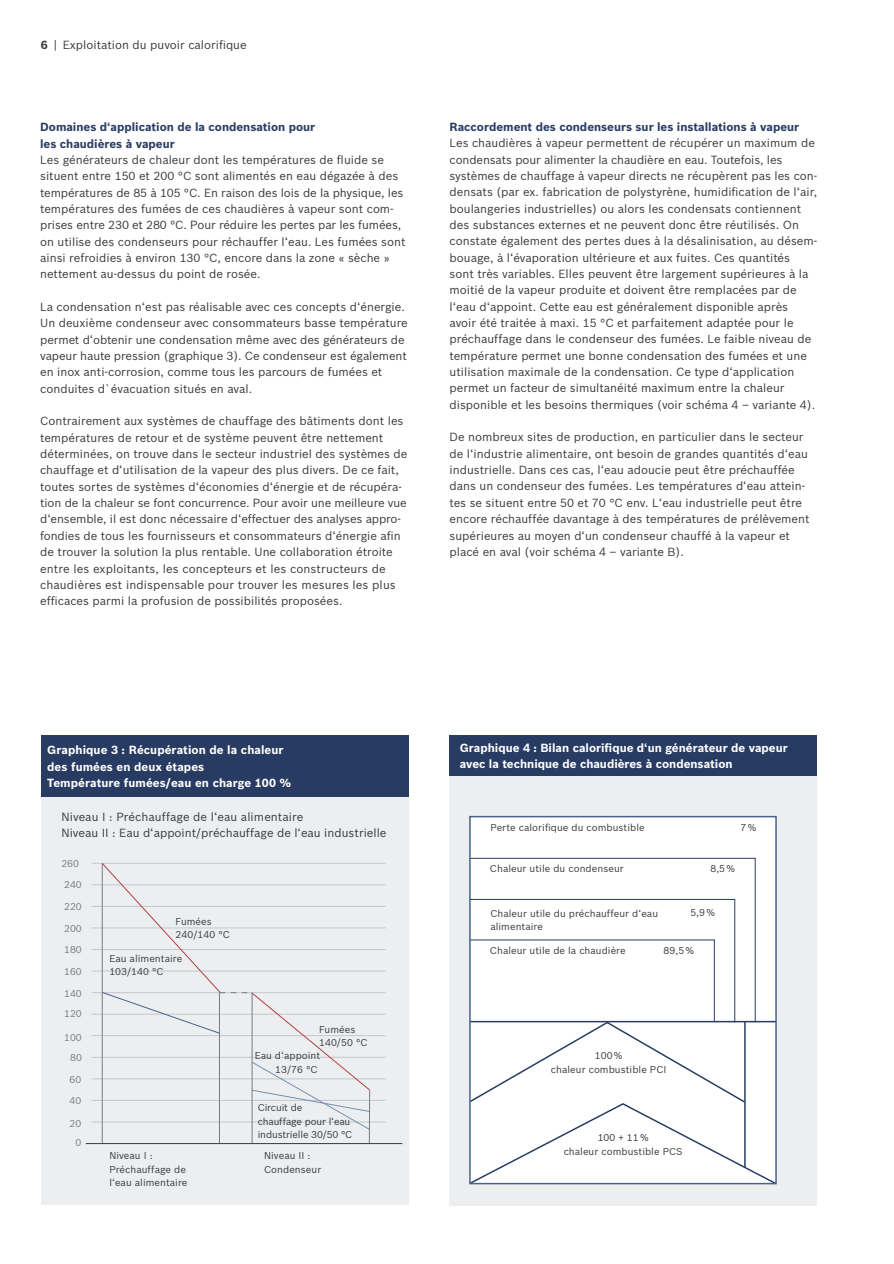
<style>
.page{position:relative;width:894px;height:1264px;background:#fff}
.page>*{position:absolute;margin:0;border:0;box-sizing:border-box;transform-origin:0 0}
.t1{font:11.55px/16.4px "Bosch Sans";color:#383a3b}
.t2{font:700 11.55px/16.4px "Bosch Sans";color:#fff}
.t3{font:700 11.55px/16.4px "Bosch Sans";color:#273b63}
.t4{font:9.75px/13.6px "Bosch Sans";letter-spacing:.005em;color:#383a3b}
.t5{font:9.75px/13.6px "Bosch Sans";letter-spacing:-.015em;color:#383a3b}
.t6{font:9.75px/21.3px "Bosch Sans";letter-spacing:.005em;color:#787b7f}
.s1{font-weight:700}
</style>
<div class="page">
<div style="left:41px;top:796px;width:367px;height:408px;background:#edeef0"></div>
<hr style="left:92px;top:1121px;width:293px;height:1px;background:#c5c7cc">
<hr style="left:92px;top:1099px;width:293px;height:1px;background:#c5c7cc">
<hr style="left:92px;top:1078px;width:293px;height:1px;background:#c5c7cc">
<hr style="left:92px;top:1056px;width:293px;height:1px;background:#c5c7cc">
<hr style="left:92px;top:1035px;width:293px;height:1px;background:#c5c7cc">
<hr style="left:92px;top:1013px;width:293px;height:1px;background:#c5c7cc">
<hr style="left:92px;top:992px;width:293px;height:1px;background:#c5c7cc">
<hr style="left:92px;top:970px;width:293px;height:1px;background:#c5c7cc">
<hr style="left:92px;top:949px;width:293px;height:1px;background:#c5c7cc">
<hr style="left:92px;top:927px;width:293px;height:1px;background:#c5c7cc">
<hr style="left:92px;top:905px;width:293px;height:1px;background:#c5c7cc">
<hr style="left:92px;top:884px;width:293px;height:1px;background:#c5c7cc">
<hr style="left:92px;top:862px;width:293px;height:1px;background:#c5c7cc">
<div style="left:41px;top:735px;width:367px;height:61px;background:#283c63"></div>
<svg style="left:101px;top:862px;width:270px;height:268px"></svg>
<hr style="left:102px;top:862px;width:1px;height:281px;background:#787b7f">
<hr style="left:219px;top:992px;width:1px;height:151px;background:#787b7f">
<hr style="left:251px;top:992px;width:1px;height:151px;background:#787b7f">
<hr style="left:369px;top:1089px;width:1px;height:54px;background:#787b7f">
<hr style="left:86px;top:1142px;width:316px;height:1px;background:#383a3b">
<div style="left:449px;top:776px;width:367px;height:428px;background:#edeef0"></div>
<div style="left:449px;top:735px;width:367px;height:41px;background:#283c63"></div>
<div style="left:469px;top:815px;width:306px;height:367px;background:#fff"></div>
<svg style="left:472px;top:857px;width:283px;height:41px"></svg>
<svg style="left:469px;top:898px;width:308px;height:287px"></svg>
<div style="left:469px;top:815px;width:307px;height:368px;border:2px solid #486389"></div>
<p class="t1" style="left:41px;top:37px;width:207px"><span class="s1">6</span> | Exploitation du puvoir calorifique</p>
<p class="t3" style="left:40px;top:120px;width:276px">Domaines d‘application de la condensation pour les chaudières à vapeur</p>
<p class="t1" style="left:40px;top:152px;width:367px">Les générateurs de chaleur dont les températures de fluide se situent entre 150 et 200 °C sont alimentés en eau dégazée à des températures de 85 à 105 °C. En raison des lois de la physique, les températures des fumées de ces chaudières à vapeur sont com&shy;prises entre 230 et 280 °C. Pour réduire les pertes par les fumées, on utilise des condenseurs pour réchauffer l‘eau. Les fumées sont ainsi refroidies à environ 130 °C, encore dans la zone « sèche » nettement au-dessus du point de rosée.</p>
<p class="t1" style="left:40px;top:299px;width:369px">La condensation n‘est pas réalisable avec ces concepts d‘énergie.<br>Un deuxième condenseur avec consommateurs basse température permet d‘obtenir une condensation même avec des générateurs de vapeur haute pression (graphique 3). Ce condenseur est également en inox anti-corrosion, comme tous les parcours de fumées et conduites d`évacuation situés en aval.</p>
<p class="t1" style="left:40px;top:413px;width:368px">Contrairement aux systèmes de chauffage des bâtiments dont les températures de retour et de système peuvent être nettement déterminées, on trouve dans le secteur industriel des systèmes de chauffage et d‘utilisation de la vapeur des plus divers. De ce fait, toutes sortes de systèmes d‘économies d‘énergie et de récupéra&shy;tion de la chaleur se font concurrence. Pour avoir une meilleure vue d‘ensemble, il est donc nécessaire d‘effectuer des analyses appro&shy;fondies de tous les fournisseurs et consommateurs d‘énergie afin de trouver la solution la plus rentable. Une collaboration étroite entre les exploitants, les concepteurs et les constructeurs de chaudières est indispensable pour trouver les mesures les plus efficaces parmi la profusion de possibilités proposées.</p>
<p class="t3" style="left:449px;top:119px;width:351px">Raccordement des condenseurs sur les installations à vapeur</p>
<p class="t1" style="left:449px;top:135px;width:369px">Les chaudières à vapeur permettent de récupérer un maximum de condensats pour alimenter la chaudière en eau. Toutefois, les systèmes de chauffage à vapeur directs ne récupèrent pas les con&shy;densats (par ex. fabrication de polystyrène, humidification de l‘air, boulangeries industrielles) ou alors les condensats contiennent des substances externes et ne peuvent donc être réutilisés. On constate également des pertes dues à la désalinisation, au désem&shy;bouage, à l‘évaporation ultérieure et aux fuites. Ces quantités<br>sont très variables. Elles peuvent être largement supérieures à la moitié de la vapeur produite et doivent être remplacées par de l‘eau d‘appoint. Cette eau est généralement disponible après avoir été traitée à maxi. 15 °C et parfaitement adaptée pour le préchauffage dans le condenseur des fumées. Le faible niveau de température permet une bonne condensation des fumées et une utilisation maximale de la condensation. Ce type d‘application permet un facteur de simultanéité maximum entre la chaleur disponible et les besoins thermiques (voir schéma 4 – variante 4).</p>
<p class="t1" style="left:449px;top:429px;width:361px">De nombreux sites de production, en particulier dans le secteur de l‘industrie alimentaire, ont besoin de grandes quantités d‘eau industrielle. Dans ces cas, l‘eau adoucie peut être préchauffée dans un condenseur des fumées. Les températures d‘eau attein&shy;tes se situent entre 50 et 70 °C env. L‘eau industrielle peut être encore réchauffée davantage à des températures de prélèvement supérieures au moyen d‘un condenseur chauffé à la vapeur et placé en aval (voir schéma 4 – variante B).</p>
<p class="t2" style="left:47px;top:742px;width:245px">Graphique 3 : Récupération de la chaleur des fumées en deux étapes<br>Température fumées/eau en charge 100 %</p>
<p class="t1" style="left:61px;top:809px;width:326px">Niveau I : Préchauffage de l‘eau alimentaire<br>Niveau II : Eau d‘appoint/préchauffage de l‘eau industrielle</p>
<p class="t6" style="left:61px;top:853px;width:22px">260<br>240</p>
<p class="t6" style="left:64px;top:896px;width:19px;text-align:justify">220<br>200<br>180<br>160</p>
<p class="t6" style="left:64px;top:983px;width:19px;line-height:20.2px">140<br>120</p>
<p class="t6" style="left:64px;top:1027px;width:19px;line-height:20.1px;text-align:right">100<br>80</p>
<p class="t6" style="left:70px;top:1068px;width:13px">60<br>40</p>
<p class="t6" style="left:70px;top:1114px;width:13px;line-height:18.9px;text-align:right">20<br>0</p>
<p class="t4" style="left:175px;top:914px;width:56px">Fumées<br>240/140 °C</p>
<p class="t4" style="left:109px;top:951px;width:74px">Eau alimentaire<br>103/140 °C</p>
<p class="t4" style="left:109px;top:1149px;width:80px">Niveau I :<br>Préchauffage de l‘eau alimentaire</p>
<p class="t4" style="left:319px;top:1022px;width:38px">Fumées</p>
<p class="t4" style="left:319px;top:1036px;width:50px">140/50 °C</p>
<p class="t4" style="left:254px;top:1048px;width:67px">Eau d‘appoint</p>
<p class="t4" style="left:275px;top:1062px;width:44px">13/76 °C</p>
<p class="t5" style="left:257px;top:1100px;width:96px">Circuit de<br>chauffage pour l‘eau industrielle 30/50 °C</p>
<p class="t4" style="left:264px;top:1149px;width:59px">Niveau II :<br>Condenseur</p>
<p class="t2" style="left:459px;top:740px;width:329px">Graphique 4 : Bilan calorifique d‘un générateur de vapeur avec la technique de chaudières à condensation</p>
<p class="t4" style="left:490px;top:821px;width:156px">Perte calorifique du combustible</p>
<p class="t4" style="left:490px;top:862px;width:135px">Chaleur utile du condenseur</p>
<p class="t4" style="left:490px;top:906px;width:169px">Chaleur utile du préchauffeur d‘eau alimentaire</p>
<p class="t4" style="left:490px;top:944px;width:137px">Chaleur utile de la chaudière</p>
<p class="t4" style="left:740px;top:821px;width:17px">7 %</p>
<p class="t4" style="left:710px;top:862px;width:26px">8,5 %</p>
<p class="t4" style="left:690px;top:906px;width:26px">5,9 %</p>
<p class="t4" style="left:663px;top:943px;width:32px">89,5 %</p>
<p class="t4" style="left:550px;top:1048px;width:117px;text-align:center">100 %<br>chaleur combustible PCI</p>
<p class="t4" style="left:563px;top:1131px;width:120px;text-align:center">100 + 11 %<br>chaleur combustible PCS</p>
</div>
